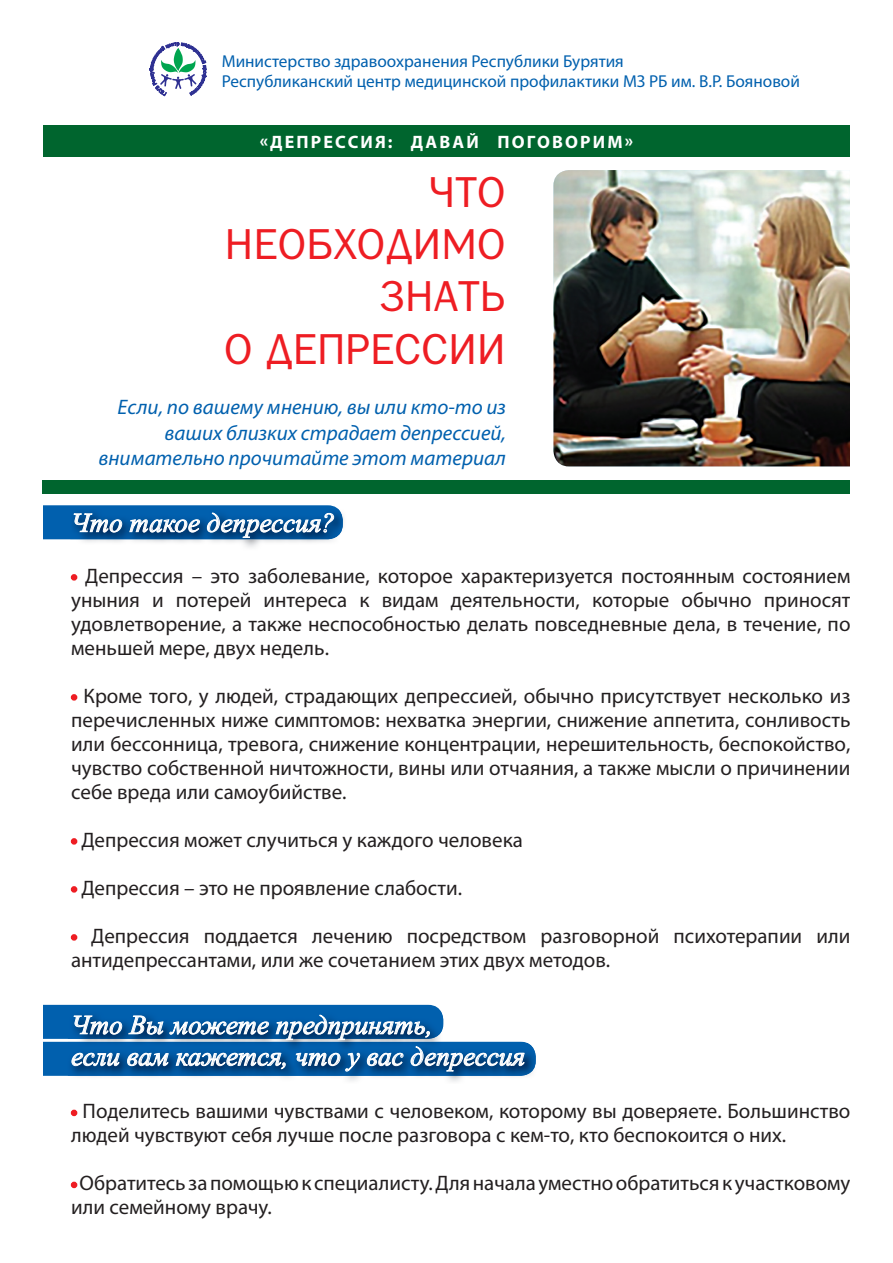
<style>
.page{position:relative;width:893px;height:1263px;background:#fff}
.page>*{position:absolute;margin:0;border:0;box-sizing:border-box;transform-origin:0 0}
.t1{font:43.5px/52.2px "Bloknot";color:#ee1d23;text-align:right}
.t2{font:italic 27px/31.5px "Times New Roman";color:#fff}
.t3{font:21px/24px "Myriad Pro";color:#231f20}
.t4{font:italic 21px/25.2px "Myriad Pro";color:#0160ae;text-align:right}
.t5{font:700 18px "Myriad Pro";letter-spacing:.12em;color:#fff}
.t6{font:17.25px/20.7px "Myriad Pro";color:#0160ae}
.s1{color:#ee1d23}
</style>
<div class="page">
<div style="left:43px;top:125px;width:807px;height:32px;background:#00652e"></div>
<div style="left:71px;top:574px;width:6px;height:7px;border:2px solid #ee1d23;border-radius:50%"></div>
<div style="left:71px;top:694px;width:6px;height:7px;border:2px solid #ee1d23;border-radius:50%"></div>
<div style="left:71px;top:838px;width:6px;height:7px;border:2px solid #ee1d23;border-radius:50%"></div>
<div style="left:71px;top:886px;width:6px;height:7px;border:2px solid #ee1d23;border-radius:50%"></div>
<div style="left:71px;top:934px;width:6px;height:7px;border:2px solid #ee1d23;border-radius:50%"></div>
<svg style="left:71px;top:1110px;width:6px;height:6px"></svg>
<svg style="left:71px;top:1182px;width:6px;height:6px"></svg>
<div style="left:0;top:505px;width:343px;height:34px;background:#0160ae;border-radius:15px"></div>
<div style="left:0;top:1005px;width:443px;height:34px;background:#0160ae;border-radius:15px"></div>
<div style="left:0;top:1042px;width:536px;height:34px;background:#0160ae;border-radius:15px"></div>
<img style="left:71px;top:509px;width:272px;height:30px">
<svg style="left:73px;top:513px;width:50px;height:20px"></svg>
<svg style="left:129px;top:516px;width:71px;height:17px"></svg>
<svg style="left:207px;top:512px;width:128px;height:26px"></svg>
<img style="left:68px;top:1042px;width:468px;height:34px">
<svg style="left:71px;top:1014px;width:454px;height:58px"></svg>
<div style="left:0;top:43px;width:43px;height:1177px;background:#fff"></div>
<img style="left:553px;top:170px;width:297px;height:296px">
<div style="left:43px;top:480px;width:807px;height:13px;background:#00652e"></div>
<svg style="left:149px;top:43px;width:58px;height:53px"></svg>
<p class="t6" style="left:222px;top:50px;width:580px">Министерство здравоохранения Республики Бурятия<br>Республиканский центр медицинской профилактики МЗ РБ им. В.Р. Бояновой</p>
<p class="t5" style="left:260px;top:130px;width:375px">«ДЕПРЕССИЯ: ДАВАЙ ПОГОВОРИМ»</p>
<h1 class="t1" style="left:224px;top:172px;width:283px">ЧТО<br>НЕОБХОДИМО<br>ЗНАТЬ<br>О ДЕПРЕССИИ</h1>
<p class="t4" style="left:99px;top:394px;width:409px">Если, по вашему мнению, вы или кто-то из ваших близких страдает депрессией, внимательно прочитайте этот материал</p>
<p class="t2" style="left:71px;top:506px;width:265px">Что такое депрессия?</p>
<p class="t3" style="left:71px;top:563px;width:781px;text-align:justify"><span class="s1">•</span> Депрессия – это заболевание, которое характеризуется постоянным состоянием уныния и потерей интереса к видам деятельности, которые обычно приносят удовлетворение, а также неспособностью делать повседневные дела, в течение, по меньшей мере, двух недель.</p>
<p class="t3" style="left:71px;top:683px;width:781px;text-align:justify"><span class="s1">•</span> Кроме того, у людей, страдающих депрессией, обычно присутствует несколько из перечисленных ниже симптомов: нехватка энергии, снижение аппетита, сонливость или бессонница, тревога, снижение концентрации, нерешительность, беспокойство, чувство собственной ничтожности, вины или отчаяния, а также мысли о причинении себе вреда или самоубийстве.</p>
<p class="t3" style="left:71px;top:827px;width:453px"><span class="s1">•</span> Депрессия может случиться у каждого человека</p>
<p class="t3" style="left:71px;top:875px;width:392px"><span class="s1">•</span> Депрессия – это не проявление слабости.</p>
<p class="t3" style="left:71px;top:923px;width:781px"><span class="s1">•</span> Депрессия поддается лечению посредством разговорной психотерапии или антидепрессантами, или же сочетанием этих двух методов.</p>
<p class="t2" style="left:71px;top:1008px;width:455px">Что Вы можете предпринять,<br>если вам кажется, что у вас депрессия</p>
<p class="t3" style="left:71px;top:1099px;width:781px"><span class="s1">•</span> Поделитесь вашими чувствами с человеком, которому вы доверяете. Большинство людей чувствуют себя лучше после разговора с кем-то, кто беспокоится о них.</p>
<p class="t3" style="left:71px;top:1171px;width:781px"><span class="s1">•</span> Обратитесь за помощью к специалисту. Для начала уместно обратиться к участковому или семейному врачу.</p>
</div>
